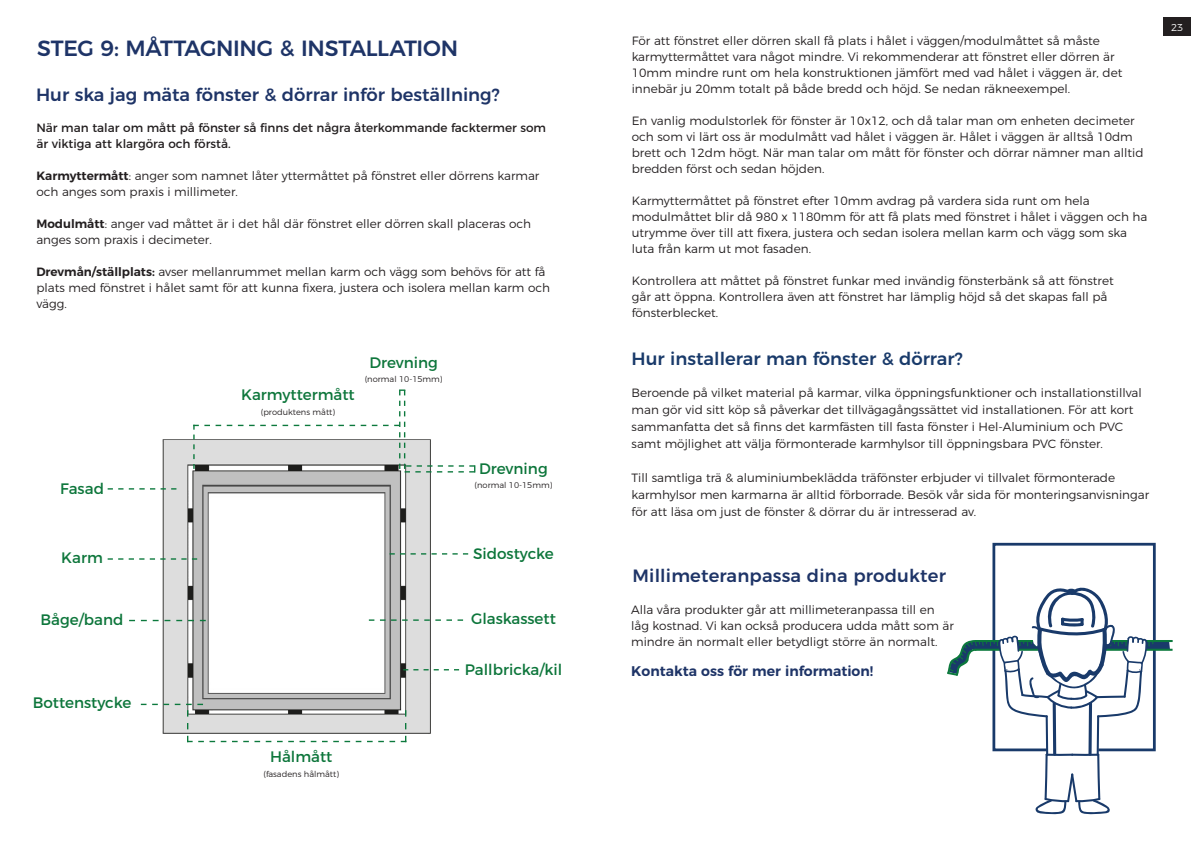
<style>
.page{position:relative;width:1191px;height:842px;background:#fff}
.page>*{position:absolute;margin:0;border:0;box-sizing:border-box;transform-origin:0 0}
.t1{font:500 22px "Montserrat";letter-spacing:-.015em;color:#1e3467}
.t2{font:500 17.8px "Montserrat";color:#1e3467}
.t3{font:500 17.8px "Montserrat";color:#193a6a}
.t4{font:15.2px "Montserrat";color:#0d763b}
.t5{font:600 14px "Montserrat";color:#1e3467}
.t6{font:300 12px/16px "Montserrat";color:#231f20}
.t7{font:12px/16px "Montserrat";color:#231f20}
.t8{font:300 10px "Montserrat";color:#fff}
.t9{font:300 8.3px "Montserrat";color:#231f20}
.s1{font-weight:600}
</style>
<div class="page">
<div style="left:992px;top:543px;width:163px;height:208px;background:#fff;border:3px solid #193a6a"></div>
<img style="left:142px;top:439px;width:311px;height:304px">
<svg style="left:193px;top:389px;width:282px;height:83px"></svg>
<svg style="left:369px;top:619px;width:94px;height:2px"></svg>
<svg style="left:389px;top:553px;width:79px;height:2px"></svg>
<svg style="left:403px;top:669px;width:56px;height:1px"></svg>
<svg style="left:108px;top:488px;width:68px;height:2px"></svg>
<svg style="left:108px;top:558px;width:89px;height:2px"></svg>
<svg style="left:129px;top:620px;width:77px;height:1px"></svg>
<svg style="left:141px;top:704px;width:265px;height:38px"></svg>
<svg style="left:947px;top:584px;width:225px;height:230px"></svg>
<div style="left:1163px;top:18px;width:28px;height:18px;background:#231f20"></div>
<p class="t1" style="left:37px;top:31px;width:422px">STEG 9: MÅTTAGNING &amp; INSTALLATION</p>
<p class="t2" style="left:36px;top:80px;width:465px">Hur ska jag mäta fönster &amp; dörrar inför beställning?</p>
<p class="t7" style="left:36px;top:118px;width:511px">När man talar om mått på fönster så finns det några återkommande facktermer som är viktiga att klargöra och förstå.</p>
<p class="t6" style="left:36px;top:166px;width:504px"><span class="s1">Karmyttermått</span>: anger som namnet låter yttermåttet på fönstret eller dörrens karmar och anges som praxis i millimeter.</p>
<p class="t6" style="left:36px;top:214px;width:496px"><span class="s1">Modulmått</span>: anger vad måttet är i det hål där fönstret eller dörren skall placeras och anges som praxis i decimeter.</p>
<p class="t6" style="left:36px;top:262px;width:515px"><span class="s1">Drevmån/ställplats:</span> avser mellanrummet mellan karm och vägg som behövs för att få plats med fönstret i hålet samt för att kunna fixera, justera och isolera mellan karm och vägg.</p>
<p class="t4" style="left:369px;top:351px;width:70px">Drevning</p>
<p class="t4" style="left:60px;top:477px;width:45px">Fasad</p>
<p class="t4" style="left:61px;top:545px;width:43px">Karm</p>
<p class="t4" style="left:41px;top:608px;width:84px">Båge/band</p>
<p class="t4" style="left:33px;top:691px;width:100px">Bottenstycke</p>
<p class="t4" style="left:241px;top:383px;width:115px">Karmyttermått</p>
<p class="t9" style="left:261px;top:406px;width:76px">(produktens mått)</p>
<p class="t9" style="left:365px;top:373px;width:79px">(normal 10-15mm)</p>
<p class="t4" style="left:479px;top:456px;width:70px">Drevning</p>
<p class="t9" style="left:474px;top:478px;width:79px">(normal 10-15mm)</p>
<p class="t4" style="left:473px;top:541px;width:82px">Sidostycke</p>
<p class="t4" style="left:471px;top:607px;width:86px">Glaskassett</p>
<p class="t4" style="left:464px;top:657px;width:99px">Pallbricka/kil</p>
<p class="t4" style="left:270px;top:745px;width:64px">Hålmått</p>
<p class="t9" style="left:263px;top:768px;width:77px">(fasadens hålmått)</p>
<p class="t6" style="left:632px;top:32px;width:492px">För att fönstret eller dörren skall få plats i hålet i väggen/modulmåttet så måste karmyttermåttet vara något mindre. Vi rekommenderar att fönstret eller dörren är 10mm mindre runt om hela konstruktionen jämfört med vad hålet i väggen är, det innebär ju 20mm totalt på både bredd och höjd. Se nedan räkneexempel.</p>
<p class="t6" style="left:632px;top:112px;width:513px">En vanlig modulstorlek för fönster är 10x12, och då talar man om enheten decimeter och som vi lärt oss är modulmått vad hålet i väggen är. Hålet i väggen är alltså 10dm brett och 12dm högt. När man talar om mått för fönster och dörrar nämner man alltid bredden först och sedan höjden.</p>
<p class="t6" style="left:632px;top:192px;width:517px">Karmyttermåttet på fönstret efter 10mm avdrag på vardera sida runt om hela modulmåttet blir då 980 x 1180mm för att få plats med fönstret i hålet i väggen och ha utrymme över till att fixera, justera och sedan isolera mellan karm och vägg som ska luta från karm ut mot fasaden.</p>
<p class="t6" style="left:632px;top:272px;width:483px">Kontrollera att måttet på fönstret funkar med invändig fönsterbänk så att fönstret går att öppna. Kontrollera även att fönstret har lämplig höjd så det skapas fall på fönsterblecket.</p>
<p class="t3" style="left:631px;top:344px;width:333px">Hur installerar man fönster &amp; dörrar?</p>
<p class="t6" style="left:631px;top:383px;width:512px;line-height:17px">Beroende på vilket material på karmar, vilka öppningsfunktioner och installationstillval man gör vid sitt köp så påverkar det tillvägagångssättet vid installationen. För att kort sammanfatta det så finns det karmfästen till fasta fönster i Hel-Aluminium och PVC samt möjlighet att välja förmonterade karmhylsor till öppningsbara PVC fönster.</p>
<p class="t6" style="left:631px;top:468px;width:519px;line-height:17px">Till samtliga trä &amp; aluminiumbeklädda träfönster erbjuder vi tillvalet förmonterade karmhylsor men karmarna är alltid förborrade. Besök vår sida för monteringsanvisningar för att läsa om just de fönster &amp; dörrar du är intresserad av.</p>
<p class="t2" style="left:632px;top:561px;width:315px">Millimeteranpassa dina produkter</p>
<p class="t6" style="left:631px;top:600px;width:324px">Alla våra produkter går att millimeteranpassa till en låg kostnad. Vi kan också producera udda mått som är mindre än normalt eller betydligt större än normalt.</p>
<p class="t5" style="left:631px;top:659px;width:244px">Kontakta oss för mer information!</p>
<p class="t8" style="left:1171px;top:20px;width:14px">23</p>
</div>
